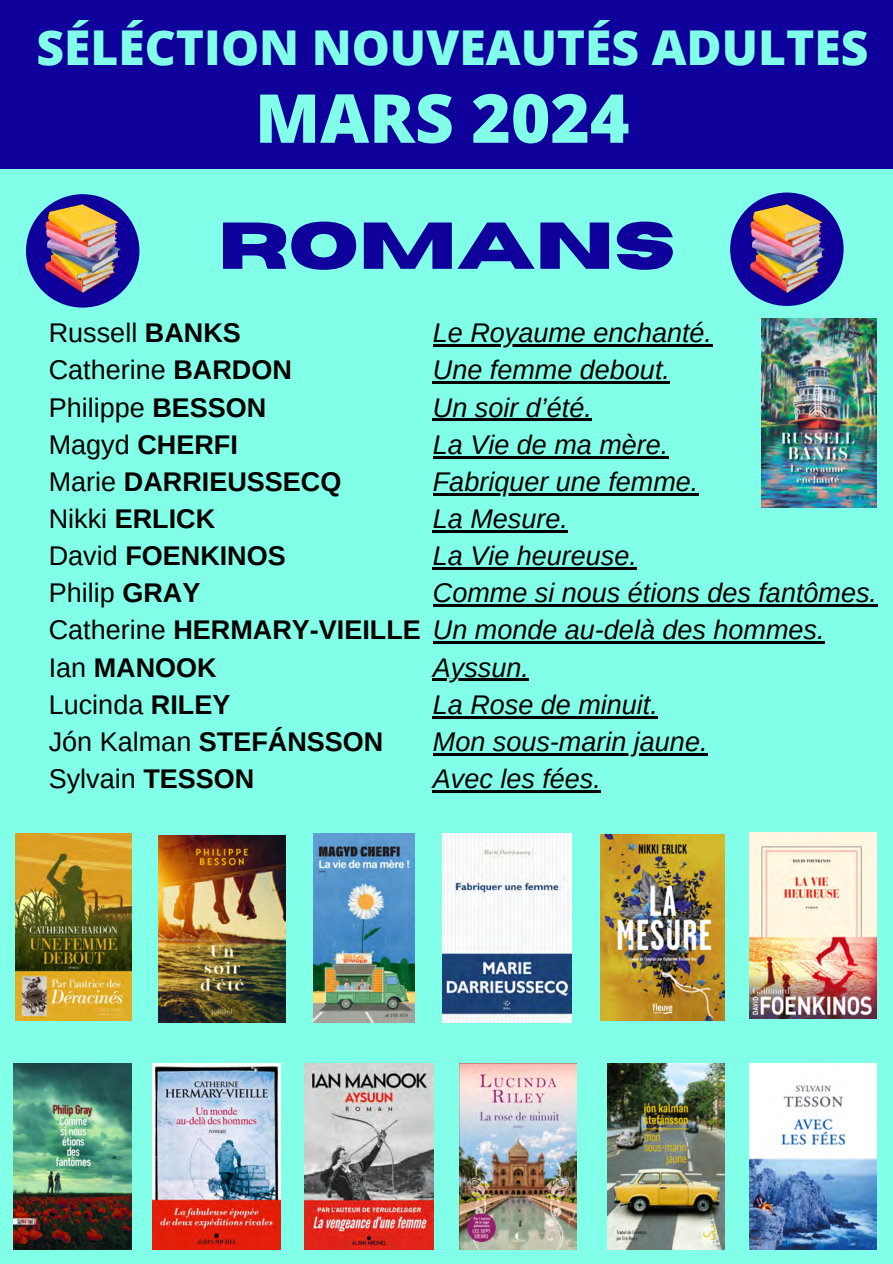
<style>
.page{position:relative;width:893px;height:1264px;background:#fff}
.page>*{position:absolute;margin:0;border:0;box-sizing:border-box;transform-origin:0 0}
.t1{font:800 67.5px "Open Sans";color:#82ffe8}
.t2{font:700 66px "Horizon";color:#0f009b}
.t3{font:800 48px "Open Sans";color:#82ffe8}
.t4{font:italic 27px "Arimo";color:#000}
.t5{font:700 27px "Arimo";color:#000}
.t6{font:27px "Arimo";color:#000}
.s1{font-style:normal}
.s2{font-weight:700;font-style:normal}
.s3{font-weight:700}
.s4{font-weight:400}
</style>
<div class="page">
<div style="left:0;top:0;width:892px;height:1263px;background:#82ffe8"></div>
<div style="left:730px;top:192px;width:113px;height:114px;background:#0f009b;border-radius:50%"></div>
<img style="left:750px;top:205px;width:74px;height:89px">
<div style="left:26px;top:194px;width:113px;height:113px;background:#0f009b;border-radius:50%"></div>
<img style="left:46px;top:205px;width:74px;height:89px">
<div style="left:0;top:0;width:892px;height:169px;background:#0f009b"></div>
<img style="left:16px;top:833px;width:116px;height:187px">
<img style="left:14px;top:1063px;width:118px;height:186px">
<img style="left:153px;top:1063px;width:127px;height:186px">
<img style="left:158px;top:835px;width:127px;height:187px">
<img style="left:314px;top:833px;width:100px;height:189px">
<img style="left:305px;top:1063px;width:128px;height:186px">
<img style="left:442px;top:833px;width:130px;height:189px">
<img style="left:459px;top:1063px;width:117px;height:186px">
<img style="left:600px;top:834px;width:124px;height:186px">
<img style="left:749px;top:832px;width:127px;height:186px">
<img style="left:607px;top:1063px;width:117px;height:186px">
<img style="left:749px;top:1063px;width:127px;height:186px">
<hr style="left:433px;top:344px;width:279px;height:3px;background:#000">
<hr style="left:433px;top:382px;width:237px;height:2px;background:#000">
<hr style="left:433px;top:419px;width:159px;height:2px;background:#000">
<hr style="left:433px;top:456px;width:235px;height:2px;background:#000">
<hr style="left:433px;top:493px;width:265px;height:2px;background:#000">
<hr style="left:433px;top:530px;width:135px;height:2px;background:#000">
<hr style="left:433px;top:567px;width:204px;height:2px;background:#000">
<hr style="left:433px;top:604px;width:444px;height:3px;background:#000">
<hr style="left:433px;top:641px;width:391px;height:3px;background:#000">
<hr style="left:433px;top:679px;width:96px;height:2px;background:#000">
<hr style="left:433px;top:716px;width:225px;height:2px;background:#000">
<hr style="left:433px;top:753px;width:274px;height:2px;background:#000">
<hr style="left:433px;top:790px;width:168px;height:2px;background:#000">
<img style="left:761px;top:318px;width:115px;height:189px">
<p class="t3" style="left:37px;top:14px;width:833px">SÉLÉCTION NOUVEAUTÉS ADULTES</p>
<p class="t1" style="left:255px;top:71px;width:376px">MARS 2024</p>
<p class="t2" style="left:218px;top:213px;width:459px">ROMANS</p>
<p class="t4" style="left:433px;top:318px;width:281px">Le Royaume enchanté.</p>
<p class="t4" style="left:433px;top:355px;width:238px">Une femme debout.</p>
<p class="t4" style="left:433px;top:392px;width:160px">Un soir d’été.</p>
<p class="t4" style="left:433px;top:429px;width:237px">La Vie de ma mère.</p>
<p class="t4" style="left:433px;top:466px;width:267px">Fabriquer une femme.</p>
<p class="t4" style="left:433px;top:503px;width:136px">La Mesure.</p>
<p class="t4" style="left:433px;top:540px;width:206px">La Vie heureuse.</p>
<p class="t4" style="left:433px;top:578px;width:445px">Comme si nous étions des fantômes.</p>
<p class="t4" style="left:49px;top:615px;width:777px"><span class="s1">Catherine</span> <span class="s2">HERMARY-VIEILLE</span> Un monde au-delà des hommes.</p>
<p class="t4" style="left:433px;top:652px;width:97px">Ayssun.</p>
<p class="t4" style="left:433px;top:689px;width:226px">La Rose de minuit.</p>
<p class="t4" style="left:433px;top:726px;width:276px">Mon sous-marin jaune.</p>
<p class="t4" style="left:433px;top:763px;width:169px">Avec les fées.</p>
<p class="t6" style="left:49px;top:318px;width:193px">Russell <span class="s3">BANKS</span></p>
<p class="t6" style="left:49px;top:355px;width:245px">Catherine <span class="s3">BARDON</span></p>
<p class="t6" style="left:49px;top:392px;width:219px">Philippe <span class="s3">BESSON</span></p>
<p class="t5" style="left:49px;top:429px;width:190px"><span class="s4">Magyd</span> CHERFI</p>
<p class="t5" style="left:49px;top:466px;width:294px"><span class="s4">Marie</span> DARRIEUSSECQ</p>
<p class="t5" style="left:49px;top:503px;width:168px"><span class="s4">Nikki</span> ERLICK</p>
<p class="t5" style="left:49px;top:540px;width:238px"><span class="s4">David</span> FOENKINOS</p>
<p class="t6" style="left:49px;top:578px;width:153px">Philip <span class="s3">GRAY</span></p>
<p class="t5" style="left:49px;top:652px;width:169px"><span class="s4">Ian</span> MANOOK</p>
<p class="t6" style="left:49px;top:689px;width:183px">Lucinda <span class="s3">RILEY</span></p>
<p class="t5" style="left:49px;top:726px;width:336px"><span class="s4">Jón Kalman</span> STEFÁNSSON</p>
<p class="t6" style="left:49px;top:763px;width:207px">Sylvain <span class="s3">TESSON</span></p>
</div>
